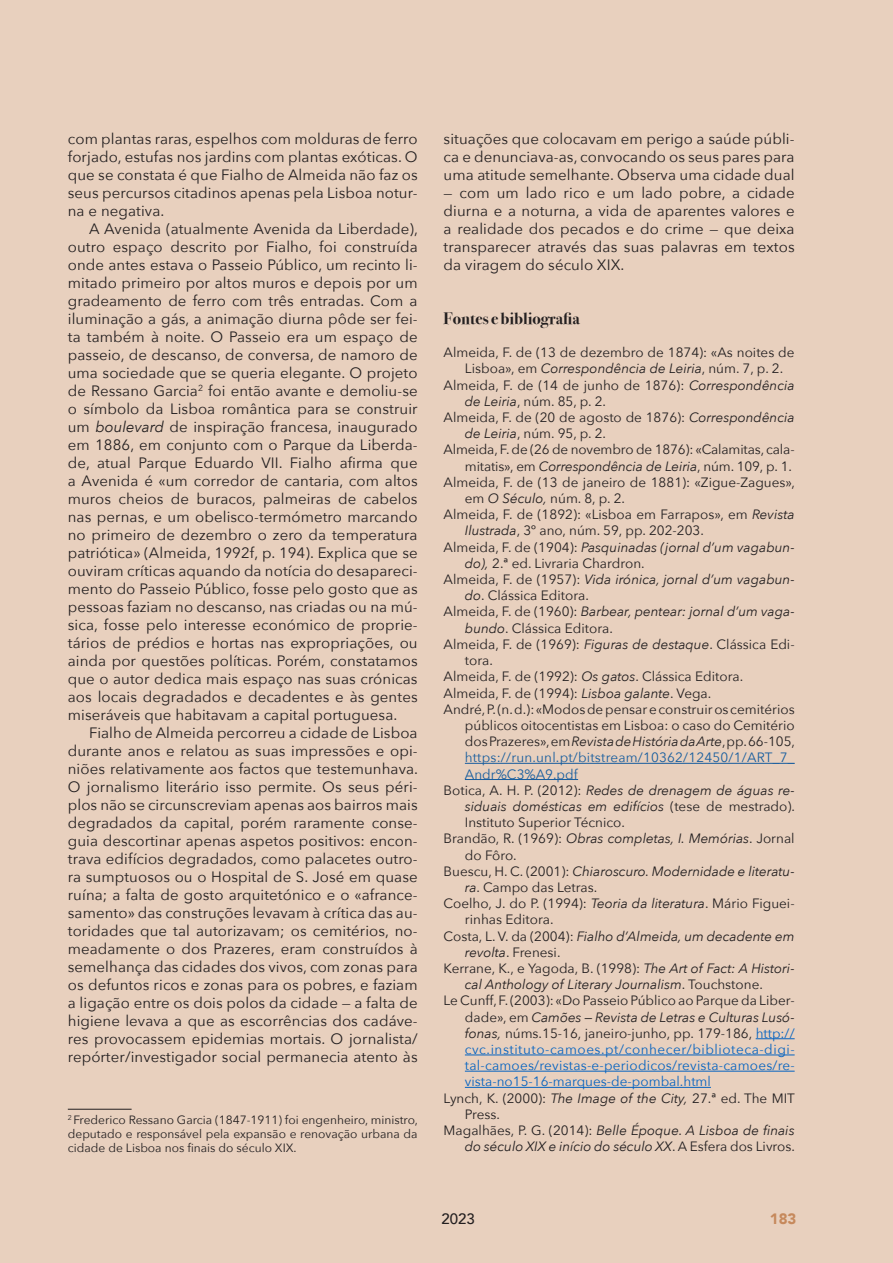
<style>
.page{position:relative;width:893px;height:1263px;background:#e8d0be}
.page>*{position:absolute;margin:0;border:0;box-sizing:border-box;transform-origin:0 0}
.Ladillo{font:700 16.5px "Bodoni Svty Two ITCTT";color:#231f20}
.TEXTO{font:15px/18px "Avenir Next";letter-spacing:.005em;color:#231f20;text-align:justify}
.t1{font:500 15px "Avenir";color:#231f20}
.t2{font:900 15px "Avenir";color:#c6895c}
.Fuentes_y_bibliograf{font:13.5px/16.2px "Avenir Next";color:#231f20}
.Fuentes_y_bibliograf-2{font:italic 13.5px/16.2px "Avenir Next";color:#231f20}
.Fuentes_y_bibliograf-3{font:13.5px/16.2px "Avenir Next";color:#0563c1;text-align:justify}
.Nota_al_pie{font:12px/14.4px "Avenir Next";color:#231f20;text-align:justify}
.s1{font-style:italic}
.s2{color:#175d9e}
.s3{font-style:normal}
.s4{color:#231f20}
.s5{font-style:italic;color:#231f20}
</style>
<div class="page">
<hr style="left:68px;top:1109px;width:64px;height:1px;background:#231f20">
<hr style="left:465px;top:763px;width:330px;height:1px;background:#175d9e">
<hr style="left:465px;top:779px;width:113px;height:1px;background:#175d9e">
<hr style="left:756px;top:1038px;width:39px;height:1px;background:#0563c1">
<hr style="left:465px;top:1054px;width:330px;height:1px;background:#0563c1">
<hr style="left:465px;top:1071px;width:330px;height:1px;background:#0563c1">
<hr style="left:465px;top:1087px;width:246px;height:1px;background:#0563c1">
<p class="TEXTO" style="left:68px;top:129px;width:351px">com plantas raras, espelhos com molduras de ferro forjado, estufas nos jardins com plantas exóticas. O que se constata é que Fialho de Almeida não faz os seus percursos citadinos apenas pela Lisboa notur&shy;na e negativa.</p>
<p class="TEXTO" style="left:68px;top:219px;width:352px;text-indent:21px">A Avenida (atualmente Avenida da Liberdade), outro espaço descrito por Fialho, foi construída onde antes estava o Passeio Público, um recinto li&shy;mitado primeiro por altos muros e depois por um gradeamento de ferro com três entradas. Com a iluminação a gás, a animação diurna pôde ser fei&shy;ta também à noite. O Passeio era um espaço de passeio, de descanso, de conversa, de namoro de uma sociedade que se queria elegante. O projeto de Ressano Garcia<sup>2</sup> foi então avante e demoliu-se o símbolo da Lisboa romântica para se construir um <span class="s1">boulevard</span> de inspiração francesa, inaugurado em 1886, em conjunto com o Parque da Liberda&shy;de, atual Parque Eduardo VII. Fialho afirma que a Avenida é «um corredor de cantaria, com altos muros cheios de buracos, palmeiras de cabelos nas pernas, e um obelisco-termómetro marcando no primeiro de dezembro o zero da temperatura patriótica» (Almeida, 1992f, p. 194). Explica que se ouviram críticas aquando da notícia do desapareci&shy;mento do Passeio Público, fosse pelo gosto que as pessoas faziam no descanso, nas criadas ou na mú&shy;sica, fosse pelo interesse económico de proprie&shy;tários de prédios e hortas nas expropriações, ou ainda por questões políticas. Porém, constatamos que o autor dedica mais espaço nas suas crónicas aos locais degradados e decadentes e às gentes miseráveis que habitavam a capital portuguesa.</p>
<p class="TEXTO" style="left:68px;top:723px;width:352px;text-indent:21px">Fialho de Almeida percorreu a cidade de Lisboa durante anos e relatou as suas impressões e opi&shy;niões relativamente aos factos que testemunhava.<br>O jornalismo literário isso permite. Os seus péri&shy;plos não se circunscreviam apenas aos bairros mais degradados da capital, porém raramente conse&shy;guia descortinar apenas aspetos positivos: encon&shy;trava edifícios degradados, como palacetes outro&shy;ra sumptuosos ou o Hospital de S. José em quase ruína; a falta de gosto arquitetónico e o «afrance&shy;samento» das construções levavam à crítica das au&shy;toridades que tal autorizavam; os cemitérios, no&shy;meadamente o dos Prazeres, eram construídos à semelhança das cidades dos vivos, com zonas para os defuntos ricos e zonas para os pobres, e faziam a ligação entre os dois polos da cidade — a falta de higiene levava a que as escorrências dos cadáve&shy;res provocassem epidemias mortais. O jornalista/ repórter/investigador social permanecia atento às</p>
<p class="Nota_al_pie" style="left:68px;top:1112px;width:352px"><sup>2</sup> Frederico Ressano Garcia (1847-1911) foi engenheiro, ministro, deputado e responsável pela expansão e renovação urbana da cidade de Lisboa nos finais do século XIX.</p>
<p class="TEXTO" style="left:444px;top:129px;width:353px">situações que colocavam em perigo a saúde públi&shy;ca e denunciava-as, convocando os seus pares para uma atitude semelhante. Observa uma cidade dual</p>
<p class="TEXTO" style="left:444px;top:183px;width:353px">— com um lado rico e um lado pobre, a cidade diurna e a noturna, a vida de aparentes valores e a realidade dos pecados e do crime — que deixa transparecer através das suas palavras em textos da viragem do século XIX.</p>
<p class="Ladillo" style="left:444px;top:305px;width:138px">Fontes e bibliografia</p>
<p class="Fuentes_y_bibliograf" style="left:465px;top:344px;width:331px;text-indent:-21px">Almeida, F. de (13 de dezembro de 1874): «As noites de<br>Lisboa», em <span class="s1">Correspondência de Leiria</span>, núm. 7, p. 2.</p>
<p class="Fuentes_y_bibliograf" style="left:465px;top:376px;width:331px;text-indent:-21px">Almeida, F. de (14 de junho de 1876): <span class="s1">Correspondência de Leiria</span>, núm. 85, p. 2.</p>
<p class="Fuentes_y_bibliograf" style="left:465px;top:409px;width:331px;text-indent:-21px">Almeida, F. de (20 de agosto de 1876): <span class="s1">Correspondência de Leiria</span>, núm. 95, p. 2.</p>
<p class="Fuentes_y_bibliograf" style="left:444px;top:441px;width:352px;text-align:right">Almeida, F. de (26 de novembro de 1876): «Calamitas, cala&shy;mitatis», em <span class="s1">Correspondência de Leiria</span>, núm. 109, p. 1.</p>
<p class="Fuentes_y_bibliograf" style="left:465px;top:473px;width:332px;text-indent:-21px">Almeida, F. de (13 de janeiro de 1881): «Zigue-Zagues», em <span class="s1">O Século,</span> núm. 8, p. 2.</p>
<p class="Fuentes_y_bibliograf" style="left:465px;top:506px;width:331px;text-indent:-21px">Almeida, F. de (1892): «Lisboa em Farrapos», em <span class="s1">Revista<br>Ilustrada</span>, 3º ano, núm. 59, pp. 202-203.</p>
<p class="Fuentes_y_bibliograf" style="left:465px;top:538px;width:331px;text-indent:-21px">Almeida, F. de (1904): <span class="s1">Pasquinadas (jornal d’um vagabun&shy;do),</span> 2.ª ed. Livraria Chardron.</p>
<p class="Fuentes_y_bibliograf" style="left:465px;top:571px;width:331px;text-indent:-21px">Almeida, F. de (1957): <span class="s1">Vida irónica, jornal d’um vagabun&shy;do</span>. Clássica Editora.</p>
<p class="Fuentes_y_bibliograf" style="left:465px;top:603px;width:331px;text-indent:-21px">Almeida, F. de (1960): <span class="s1">Barbear, pentear: jornal d’um vaga&shy;bundo</span>. Clássica Editora.</p>
<p class="Fuentes_y_bibliograf" style="left:465px;top:635px;width:331px;text-indent:-21px">Almeida, F. de (1969): <span class="s1">Figuras de destaque</span>. Clássica Edi&shy;tora.</p>
<p class="Fuentes_y_bibliograf" style="left:444px;top:668px;width:301px">Almeida, F. de (1992): <span class="s1">Os gatos</span>. Clássica Editora.</p>
<p class="Fuentes_y_bibliograf" style="left:444px;top:684px;width:269px">Almeida, F. de (1994): <span class="s1">Lisboa galante</span>. Vega.</p>
<p class="Fuentes_y_bibliograf" style="left:465px;top:700px;width:332px;text-align:justify;text-indent:-21px">André, P. (n. d.): «Modos de pensar e construir os cemitérios públicos oitocentistas em Lisboa: o caso do Cemitério dos Prazeres», em <span class="s1">Revista de História da Arte</span>, pp. 66-105, <span class="s2">https://run.unl.pt/bitstream/10362/12450/1/ART_7_ Andr%C3%A9.pdf</span></p>
<p class="Fuentes_y_bibliograf" style="left:465px;top:781px;width:332px;text-align:justify;text-indent:-21px">Botica, A. H. P. (2012): <span class="s1">Redes de drenagem de águas re&shy;siduais domésticas em edifícios</span> (tese de mestrado).<br>Instituto Superior Técnico.</p>
<p class="Fuentes_y_bibliograf" style="left:465px;top:830px;width:331px;text-indent:-21px">Brandão, R. (1969): <span class="s1">Obras completas, I. Memórias</span>. Jornal do Fôro.</p>
<p class="Fuentes_y_bibliograf-2" style="left:465px;top:862px;width:331px;text-indent:-21px"><span class="s3">Buescu, H. C. (2001):</span> Chiaroscuro. Modernidade e literatu&shy;ra<span class="s3">. Campo das Letras.</span></p>
<p class="Fuentes_y_bibliograf" style="left:465px;top:895px;width:331px;text-indent:-21px">Coelho, J. do P. (1994): <span class="s1">Teoria da literatura</span>. Mário Figuei&shy;rinhas Editora.</p>
<p class="Fuentes_y_bibliograf-2" style="left:465px;top:927px;width:331px;text-indent:-21px"><span class="s3">Costa, L. V. da (2004):</span> Fialho d’Almeida, um decadente em revolta<span class="s3">. Frenesi.</span></p>
<p class="Fuentes_y_bibliograf-2" style="left:465px;top:959px;width:331px;text-indent:-21px"><span class="s3">Kerrane, K., e Yagoda, B. (1998):</span> The Art of Fact: A Histori&shy;cal Anthology of Literary Journalism<span class="s3">. Touchstone.</span></p>
<p class="Fuentes_y_bibliograf-3" style="left:465px;top:992px;width:331px;text-indent:-21px"><span class="s4">Le Cunff, F. (2003): «Do Passeio Público ao Parque da Liber&shy;dade», em</span> <span class="s5">Camões — Revista de Letras e Culturas Lusó&shy;fonas,</span> <span class="s4">núms.15-16, janeiro-junho, pp. 179-186,</span> http:// cvc.instituto-camoes.pt/conhecer/biblioteca-digi&shy;tal-camoes/revistas-e-periodicos/revista-camoes/re&shy;vista-no15-16-marques-de-pombal.html</p>
<p class="Fuentes_y_bibliograf" style="left:465px;top:1089px;width:332px;text-indent:-21px">Lynch, K. (2000): <span class="s1">The Image of the City,</span> 27.ª ed. The MIT<br>Press.</p>
<p class="Fuentes_y_bibliograf-2" style="left:444px;top:1121px;width:353px;text-align:right"><span class="s3">Magalhães, P. G. (2014):</span> Belle Époque. A Lisboa de finais do século XIX e início do século XX<span class="s3">. A Esfera dos Livros.</span></p>
<p class="t1" style="left:441px;top:1206px;width:35px">2023</p>
<p class="t2" style="left:770px;top:1206px;width:28px">183</p>
</div>
